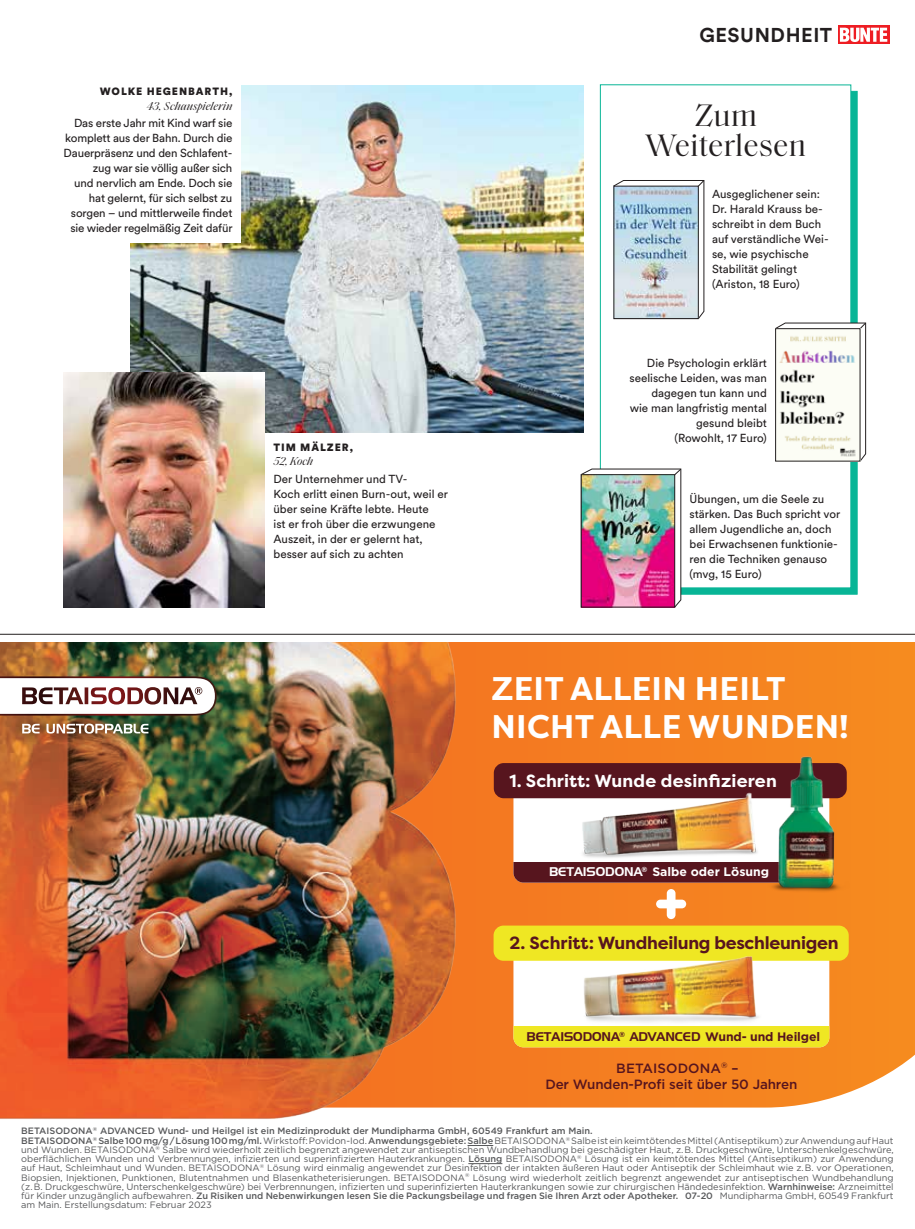
<style>
.page{position:relative;width:915px;height:1229px;background:#fff}
.page>*{position:absolute;margin:0;border:0;box-sizing:border-box;transform-origin:0 0}
.t1{font:700 32.7px/37.5px "Filson Pro";letter-spacing:.01em;color:#fff}
.t2{font:31.5px/30px "Saol Standard";color:#231f20;text-align:center}
.t3{font:700 19.8px "Circular XX";letter-spacing:.025em;color:#231f20}
.t4{font:700 17.7px "Filson Pro";letter-spacing:-.015em;color:#57151e}
.t5{font:700 17.7px "Filson Pro";letter-spacing:.01em;color:#fff}
.t6{font:500 13.35px/16.8px "Gotham";letter-spacing:-.01em;color:#57151e}
.t7{font:12.3px "Handel Gothic BT";letter-spacing:-.005em;color:#57151e}
.t8{font:700 12.3px "Gotham";color:#fff}
.t9{font:11.55px/15px "Circular XX";color:#231f20}
.t10{font:italic 11.55px "Saol Standard";color:#231f20}
.t11{font:11.25px "Circular XX";letter-spacing:.1em;color:#231f20}
.t12{font:900 10.5px "Circular XX";letter-spacing:.09em;color:#231f20}
.t13{font:9.15px/9.1px "Gotham";color:#57585a}
.s1{font-family:"Handel Gothic BT";font-weight:400}
.s2{font-family:"Gotham";font-weight:700}
.s3{font-weight:500}
.s4{font-weight:900}
</style>
<div class="page">
<img style="left:131px;top:85px;width:452px;height:347px">
<svg style="left:775px;top:322px;width:90px;height:139px"></svg>
<img style="left:777px;top:330px;width:80px;height:129px">
<div style="left:775px;top:328px;width:84px;height:133px;border:1px solid #231f20"></div>
<svg style="left:580px;top:469px;width:101px;height:138px"></svg>
<img style="left:583px;top:476px;width:89px;height:129px">
<div style="left:581px;top:474px;width:93px;height:133px;border:1px solid #231f20"></div>
<svg style="left:613px;top:180px;width:91px;height:139px"></svg>
<img style="left:615px;top:188px;width:81px;height:129px">
<img style="left:64px;top:373px;width:201px;height:234px">
<div style="left:54px;top:77px;width:187px;height:166px;background:#fff"></div>
<svg style="left:838px;top:26px;width:51px;height:18px"></svg>
<svg style="left:839px;top:28px;width:48px;height:14px"></svg>
<hr style="left:0;top:634px;width:914px;height:1px;background:#231f20">
<svg style="left:470px;top:642px;width:444px;height:465px;background:#f58425"></svg>
<svg style="left:467px;top:1145px;width:26px;height:1px"></svg>
<hr style="left:468px;top:1163px;width:34px;height:1px;background:#57585a">
<img style="left:0;top:642px;width:470px;height:477px">
<svg style="left:0;top:676px;width:217px;height:40px"></svg>
<img style="left:6px;top:708px;width:158px;height:42px">
<svg style="left:22px;top:724px;width:18px;height:9px"></svg>
<svg style="left:46px;top:724px;width:102px;height:10px"></svg>
<div style="left:666px;top:889px;width:9px;height:30px;background:#fff;border-radius:4px"></div>
<div style="left:656px;top:900px;width:30px;height:8px;background:#fff;border-radius:4px"></div>
<div style="left:513px;top:951px;width:316px;height:96px;background:#fff;border-radius:10px"></div>
<div style="left:513px;top:1027px;width:316px;height:20px;background:#efe723"></div>
<div style="left:493px;top:925px;width:355px;height:36px;background:#efe723;border-radius:10px"></div>
<img style="left:566px;top:956px;width:204px;height:71px">
<div style="left:513px;top:787px;width:316px;height:96px;background:#fff;border-radius:10px"></div>
<div style="left:513px;top:862px;width:316px;height:21px;background:#57151e"></div>
<div style="left:493px;top:763px;width:353px;height:35px;background:#57151e;border-radius:10px"></div>
<img style="left:558px;top:695px;width:221px;height:188px">
<img style="left:760px;top:737px;width:100px;height:165px">
<p class="t12" style="left:100px;top:84px;width:134px">WOLKE HEGENBARTH,</p>
<p class="t10" style="left:147px;top:97px;width:87px">43, Schauspielerin</p>
<p class="t9" style="left:64px;top:115px;width:170px;text-align:right">Das erste Jahr mit Kind warf sie komplett aus der Bahn. Durch die<br>Dauerpräsenz und den Schlafent&shy;zug war sie völlig außer sich<br>und nervlich am Ende. Doch sie hat gelernt, für sich selbst zu sorgen – und mittlerweile findet sie wieder regelmäßig Zeit dafür</p>
<p class="t12" style="left:273px;top:440px;width:81px">TIM MÄLZER,</p>
<p class="t10" style="left:273px;top:453px;width:41px">52, Koch</p>
<p class="t9" style="left:273px;top:471px;width:176px">Der Unternehmer und TV-<br>Koch erlitt einen Burn-out, weil er über seine Kräfte lebte. Heute<br>ist er froh über die erzwungene<br>Auszeit, in der er gelernt hat, besser auf sich zu achten</p>
<h3 class="t3" style="left:699px;top:21px;width:134px">GESUNDHEIT</h3>
<h2 class="t2" style="left:645px;top:98px;width:162px">Zum<br>Weiterlesen</h2>
<p class="t9" style="left:711px;top:185px;width:118px">Ausgeglichener sein:<br>Dr. Harald Krauss be&shy;schreibt in dem Buch auf verständliche Wei&shy;se, wie psychische<br>Stabilität gelingt (Ariston, 18 Euro)</p>
<p class="t9" style="left:629px;top:355px;width:139px;text-align:right">Die Psychologin erklärt seelische Leiden, was man dagegen tun kann und<br>wie man langfristig mental gesund bleibt<br>(Rowohlt, 17 Euro)</p>
<p class="t9" style="left:689px;top:491px;width:152px">Übungen, um die Seele zu stärken. Das Buch spricht vor allem Jugendliche an, doch bei Erwachsenen funktionie&shy;ren die Techniken genauso (mvg, 15 Euro)</p>
<h1 class="t1" style="left:491px;top:671px;width:359px">ZEIT ALLEIN HEILT<br>NICHT ALLE WUNDEN!</h1>
<h3 class="t5" style="left:509px;top:769px;width:269px">1. Schritt: Wunde desinfizieren</h3>
<h3 class="t8" style="left:549px;top:865px;width:221px"><span class="s1">BETAISODONA</span><sup>®</sup> Salbe oder Lösung</h3>
<h3 class="t4" style="left:509px;top:932px;width:331px">2. Schritt: Wundheilung beschleunigen</h3>
<h3 class="t7" style="left:526px;top:1029px;width:295px">BETAISODONA<sup>®</sup> ADVANCED <span class="s2">Wund- und Heilgel</span></h3>
<h3 class="t6" style="left:545px;top:1059px;width:253px;text-indent:71px">BETAISODONA<sup>®</sup> –<br>Der Wunden-Profi seit über 50 Jahren</h3>
<p class="t13" style="left:21px;top:1126px;width:873px"><span class="s3">BETAISODONA</span><sup>®</sup> <span class="s3">ADVANCED Wund- und Heilgel ist ein Medizinprodukt der Mundipharma GmbH, 60549 Frankfurt am Main.<br>BETAISODONA</span><sup>®</sup> <span class="s3">Salbe 100 mg/g / Lösung 100 mg/ml.</span> Wirkstoff: Povidon-Iod. <span class="s3">Anwendungsgebiete: Salbe</span>BETAISODONA<sup>®</sup> Salbe ist ein keimtötendes Mittel (Antiseptikum) zur Anwendung auf Haut und Wunden. BETAISODONA<sup>®</sup> Salbe wird wiederholt zeitlich begrenzt angewendet zur antiseptischen Wundbehandlung bei geschädigter Haut, z.B. Druckgeschwüre, Unterschenkelgeschwüre, oberflächlichen Wunden und Verbrennungen, infizierten und superinfizierten Hauterkrankungen. <span class="s3">Lösung</span> BETAISODONA<sup>®</sup> Lösung ist ein keimtötendes Mittel (Antiseptikum) zur Anwendung auf Haut, Schleimhaut und Wunden. BETAISODONA<sup>®</sup> Lösung wird einmalig angewendet zur Desinfektion der intakten äußeren Haut oder Antiseptik der Schleimhaut wie z.B. vor Operationen, Biopsien, Injektionen, Punktionen, Blutentnahmen und Blasenkatheterisierungen. BETAISODONA<sup>®</sup> Lösung wird wiederholt zeitlich begrenzt angewendet zur antiseptischen Wundbehandlung (z.B. Druckgeschwüre, Unterschenkelgeschwüre) bei Verbrennungen, infizierten und superinfizierten Hauterkrankungen sowie zur chirurgischen Händedesinfektion. <span class="s3">Warnhinweise:</span> Arzneimittel für Kinder unzugänglich aufbewahren. <span class="s3">Zu Risiken und Nebenwirkungen lesen Sie die Packungsbeilage und fragen Sie Ihren Arzt oder Apotheker. 07-20</span> Mundipharma GmbH, 60549 Frankfurt am Main. Erstellungsdatum: Februar 2023</p>
<p class="t11" style="left:721px;top:1163px;width:131px">BUNTE 25 | 2023 <span class="s4">83</span></p>
</div>
